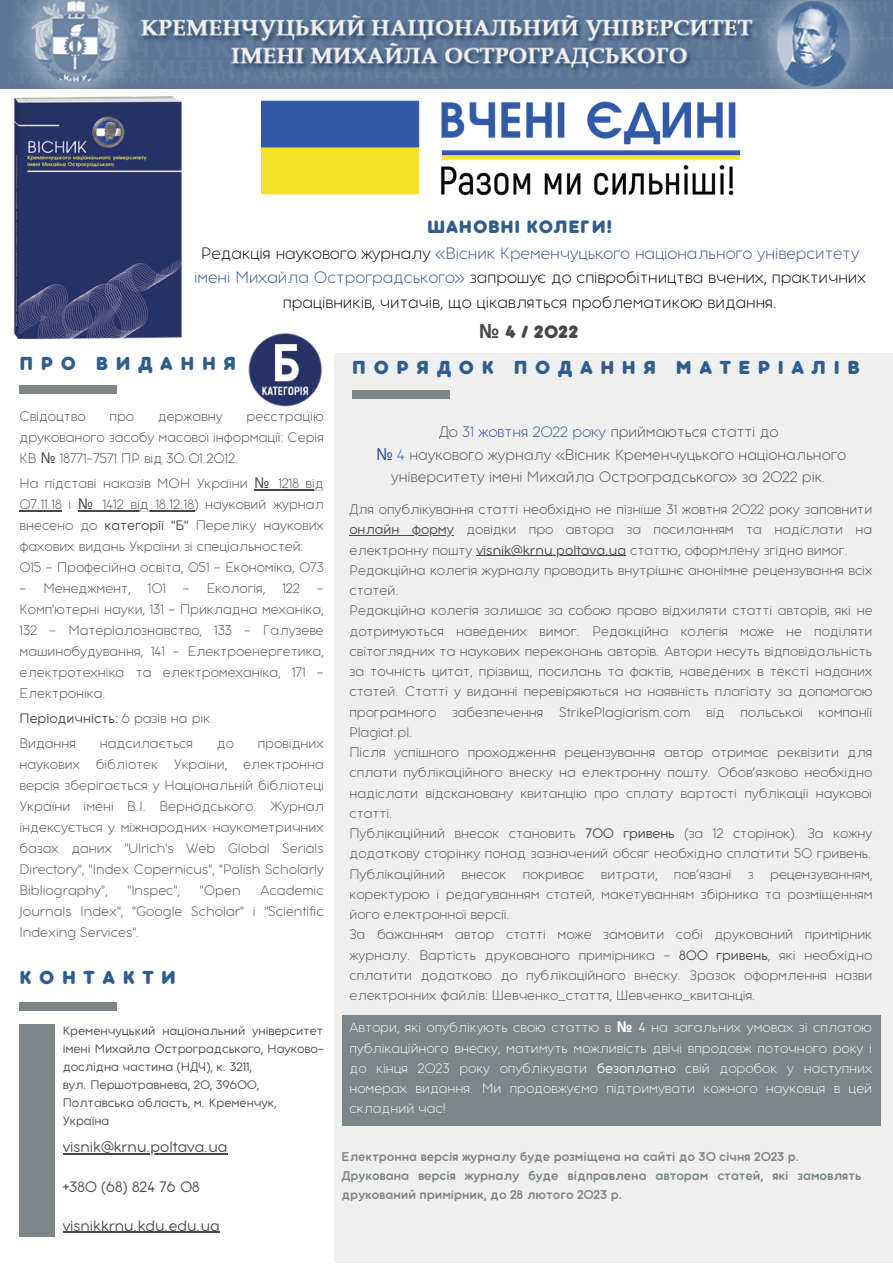
<style>
.page{position:relative;width:893px;height:1264px;background:#fff}
.page>*{position:absolute;margin:0;border:0;box-sizing:border-box;transform-origin:0 0}
.t1{font:20.55px "Aristotelica Pro Tx Ft";letter-spacing:.37em;color:#2f5d8e}
.t2{font:19.5px "Aristotelica Pro Tx Ft";letter-spacing:.04em;color:#2f5d8e}
.t3{font:19.5px "Aristotelica Pro Tx Ft";color:#484848}
.t4{font:300 expanded 18px/24.8px "Aristotelica Pro Tx";color:#000;text-align:center}
.t5{font:300 expanded 16.5px/22.5px "Aristotelica Pro Tx";color:#484848;text-align:center}
.t6{font:300 16.5px "Aristotelica Pro Tx";color:#484848}
.t7{font:300 expanded 15px/20.2px "Aristotelica Pro Tx";color:#484848;text-align:justify}
.t8{font:300 expanded 15px/20.2px "Aristotelica Pro Tx";color:#fff;text-align:justify}
.t9{font:13.95px/19px "Aristotelica Pro Tx Dmbld";color:#7c8587}
.t10{font:300 13.5px/18px "Aristotelica Pro Tx";color:#484848}
.s1{color:#2e5092}
.s2{font-family:"Noto Sans";font-weight:700}
.s3{font-family:"Noto Sans";font-weight:400;font-stretch:normal}
.s4{font-stretch:normal}
.s5{font-family:"Noto Sans";font-weight:400;font-stretch:normal;color:#2e5092}
.s6{font-family:"Noto Sans";font-weight:700;font-stretch:normal}
</style>
<div class="page">
<img style="left:1px;top:0;width:891px;height:89px">
<img style="left:262px;top:100px;width:479px;height:96px">
<div style="left:19px;top:1024px;width:36px;height:212px;background:#7c8587"></div>
<hr style="left:63px;top:1153px;width:164px;height:1px;background:#484848">
<hr style="left:63px;top:1231px;width:157px;height:1px;background:#484848">
<div style="left:20px;top:1001px;width:97px;height:9px;background:#7c8587"></div>
<div style="left:334px;top:353px;width:558px;height:909px;background:#efefef"></div>
<div style="left:342px;top:1015px;width:538px;height:110px;background:#7c8587"></div>
<div style="left:352px;top:389px;width:98px;height:9px;background:#7c8587"></div>
<hr style="left:254px;top:489px;width:70px;height:1px;background:#484848">
<hr style="left:20px;top:510px;width:42px;height:1px;background:#484848">
<hr style="left:78px;top:510px;width:116px;height:1px;background:#484848">
<div style="left:20px;top:385px;width:97px;height:9px;background:#7c8587"></div>
<img style="left:248px;top:333px;width:74px;height:74px">
<img style="left:13px;top:96px;width:169px;height:244px">
<hr style="left:349px;top:535px;width:105px;height:1px;background:#484848">
<hr style="left:476px;top:555px;width:150px;height:1px;background:#484848">
<h2 class="t2" style="left:427px;top:221px;width:186px">ШАНОВНІ КОЛЕГИ!</h2>
<p class="t4" style="left:194px;top:242px;width:673px">Редакція наукового журналу <span class="s1">«Вісник Кременчуцького національного університету імені Михайла Остроградського»</span> запрошує до співробітництва вчених, практичних працівників, читачів, що цікавляться проблематикою видання.</p>
<h2 class="t3" style="left:479px;top:326px;width:100px"><span class="s2">№</span> 4 / 2022</h2>
<h1 class="t1" style="left:20px;top:357px;width:218px">ПРО ВИДАННЯ</h1>
<p class="t7" style="left:20px;top:407px;width:68px">Свідоцтво</p>
<p class="t7" style="left:109px;top:407px;width:26px">про</p>
<p class="t7" style="left:158px;top:407px;width:66px">державну</p>
<p class="t7" style="left:20px;top:407px;width:306px;line-height:21px;text-indent:227px">реєстрацію друкованого засобу масової інформації: Серія КВ <span class="s3">№</span> 18771-7571 ПР від 30.01.2012.</p>
<p class="t7" style="left:20px;top:474px;width:306px;line-height:21px;text-align:left">На підставі наказів МОН України <span class="s3">№</span> 1218 від 07.11.18 і <span class="s3">№</span> 1412 від 18.12.18) науковий журнал внесено до <span class="s4">категорії "Б"</span> Переліку наукових фахових видань України зі спеціальностей:<br>015 – Професійна освіта, 051 – Економіка, 073</p>
<p class="t7" style="left:20px;top:579px;width:306px;line-height:21px">– Менеджмент, 101 – Екологія, 122 – Комп'ютерні науки, 131 – Прикладна механіка, 132 – Матеріалознавство, 133 – Галузеве машинобудування, 141 – Електроенергетика, електротехніка та електромеханіка, 171 – Електроніка.</p>
<p class="t7" style="left:20px;top:707px;width:196px;line-height:25px"><span class="s4">Періодичність:</span> 6 разів на рік.<br>Видання</p>
<p class="t7" style="left:20px;top:734px;width:306px;line-height:21px;text-indent:238px">провідних наукових бібліотек України, електронна версія зберігається у Національній бібліотеці України імені В.І. Вернадського. Журнал індексується у міжнародних наукометричних базах даних "Ulrich's Web Global Serials Directory", "Index Copernicus", "Polish Scholarly Bibliography",</p>
<p class="t7" style="left:100px;top:734px;width:95px">надсилається</p>
<p class="t7" style="left:217px;top:734px;width:19px">до</p>
<p class="t7" style="left:127px;top:881px;width:54px">"Inspec",</p>
<p class="t7" style="left:200px;top:881px;width:42px">"Open</p>
<p class="t7" style="left:20px;top:881px;width:306px;line-height:21px;text-indent:241px">Academic Journals Index", "Google Scholar" і "Scientific Indexing Services".</p>
<h1 class="t1" style="left:20px;top:970px;width:158px">КОНТАКТИ</h1>
<p class="t10" style="left:63px;top:1023px;width:262px">Кременчуцький національний університет імені Михайла Остроградського, Науково&shy;дослідна частина (НДЧ), к. 3211,<br>вул. Першотравнева, 20, 39600,<br>Полтавська область, м. Кременчук,<br>Україна</p>
<p class="t6" style="left:63px;top:1141px;width:166px">visnik@krnu.poltava.ua</p>
<p class="t6" style="left:63px;top:1181px;width:138px">+380 (68) 824 76 08</p>
<p class="t6" style="left:63px;top:1219px;width:158px">visnikkrnu.kdu.edu.ua</p>
<h1 class="t1" style="left:352px;top:361px;width:508px">ПОРЯДОК ПОДАННЯ МАТЕРІАЛІВ</h1>
<p class="t5" style="left:376px;top:422px;width:471px">До <span class="s1">31 жовтня 2022 року</span> приймаються статті до<br><span class="s5">№</span> <span class="s1">4</span> наукового журналу «Вісник Кременчуцького національного університету імені Михайла Остроградського» за 2022 рік.</p>
<p class="t7" style="left:349px;top:500px;width:524px;text-align:left">Для опублікування статті необхідно не пізніше 31 жовтня 2022 року заповнити <span class="s4">онлайн форму</span> довідки про автора за посиланням та надіслати на електронну пошту <span class="s4">visnik@krnu.poltava.ua</span> статтю, оформлену згідно вимог.<br>Редакційна колегія журналу проводить внутрішнє анонімне рецензування всіх статей.<br>Редакційна колегія залишає за собою право відхиляти статті авторів, які не дотримуються наведених вимог. Редакційна колегія може не поділяти світоглядних та наукових переконань авторів. Автори несуть відповідальність за точність цитат, прізвищ, посилань та фактів, наведених в тексті наданих статей. Статті у виданні перевіряються на наявність плагіату за допомогою програмного забезпечення StrikePlagiarism.com від польської компанії Plagiat.pl.<br>Після успішного проходження рецензування автор отримає реквізити для сплати публікаційного внеску на електронну пошту. Обов’язково необхідно надіслати відскановану квитанцію про сплату вартості публікації наукової статті.<br>Публікаційний внесок становить <span class="s4">700 гривень</span> (за 12 сторінок). За кожну додаткову сторінку понад зазначений обсяг необхідно сплатити 50 гривень.<br>Публікаційний внесок покриває витрати, пов’язані з рецензуванням, коректурою і редагуванням статей, макетуванням збірника та розміщенням його електронної версії.<br>За бажанням автор статті може замовити собі друкований примірник журналу. Вартість друкованого примірника – <span class="s4">800 гривень</span>, які необхідно сплатити додатково до публікаційного внеску. Зразок оформлення назви електронних файлів: Шевченко_стаття, Шевченко_квитанція.</p>
<p class="t8" style="left:349px;top:1018px;width:524px">Автори, які опублікують свою статтю в <span class="s6">№</span> <span class="s4">4</span> на загальних умовах зі сплатою публікаційного внеску, матимуть можливість двічі впродовж поточного року і до кінця 2023 року опублікувати <span class="s4">безоплатно</span> свій доробок у наступних номерах видання. Ми продовжуємо підтримувати кожного науковця в цей складний час!</p>
<p class="t9" style="left:341px;top:1147px;width:521px">Електронна версія журналу буде розміщена на сайті до 30 січня 2023 р.<br>Друкована версія журналу буде відправлена авторам статей, які замовлять друкований примірник, до 28 лютого 2023 р.</p>
</div>
